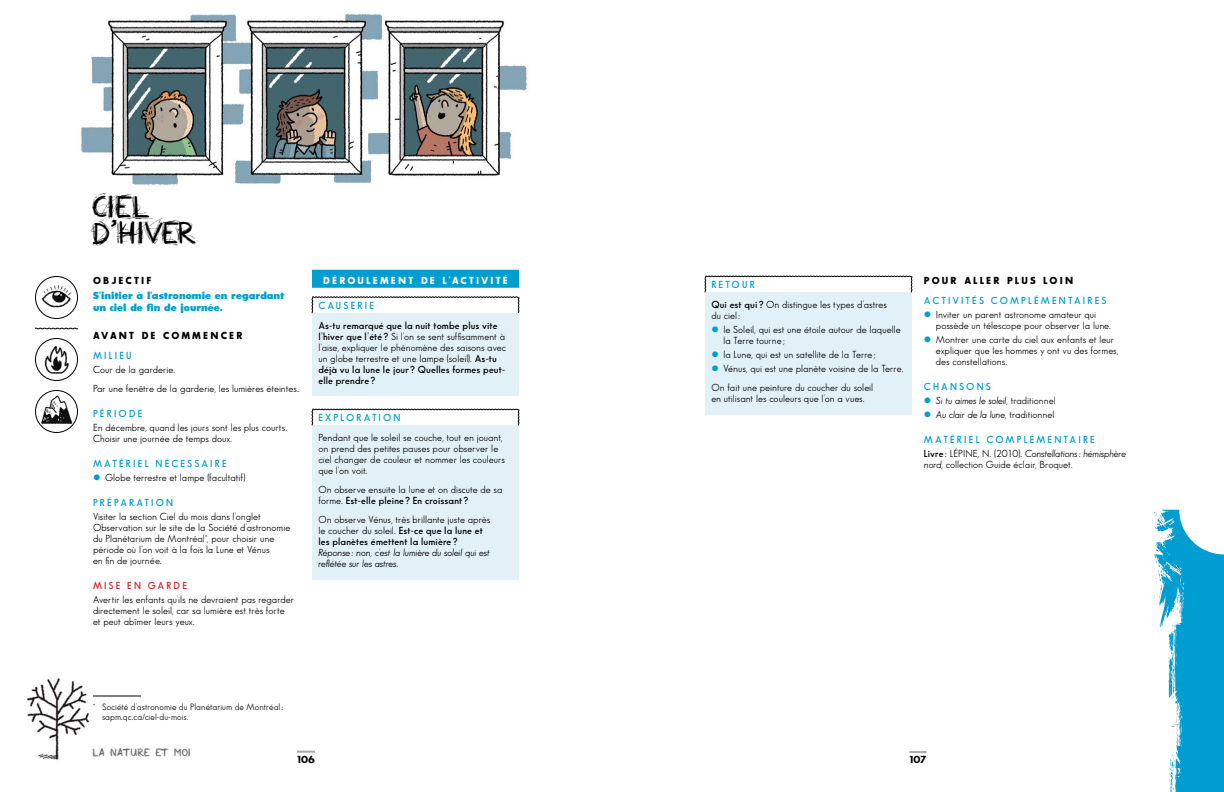
<style>
.page{position:relative;width:1224px;height:792px;background:#fff}
.page>*{position:absolute;margin:0;border:0;box-sizing:border-box;transform-origin:0 0}
.t1{font:20px/26px "All Over Again";letter-spacing:.015em;color:#000}
.t2{font:10px/11px "Sans Serif FLF";letter-spacing:.005em;color:#000}
.t3{font:600 10px/11px "Sans Serif FLF";letter-spacing:.01em;color:#000}
.t4{font:italic 10px/14px "Sans Serif FLF";letter-spacing:-.005em;color:#000}
.t5{font:600 10px "Sans Serif FLF";letter-spacing:.215em;color:#009ed0}
.t6{font:700 expanded 10px/12px "Sans Serif FLF";letter-spacing:.005em;color:#009ed0}
.t7{font:700 10px "Sans Serif FLF";letter-spacing:.205em;color:#000}
.t8{font:700 10px "Sans Serif FLF";letter-spacing:.195em;color:#fbfbfb}
.t9{font:600 10px "Sans Serif FLF";letter-spacing:.22em;color:#d2232a}
.t10{font:9px/10px "Sans Serif FLF";letter-spacing:.005em;color:#000}
.t11{font:7px "All Over Again";letter-spacing:.02em;color:#636466}
.s1{font-weight:400}
.s2{font-weight:600}
.s3{font-style:normal}
.s4{font-weight:600;color:#009ed0}
.s5{font-weight:600;font-style:normal;color:#009ed0}
.s6{font-weight:600;font-style:normal}
.s7{font-style:italic}
</style>
<div class="page">
<img style="left:27px;top:678px;width:80px;height:82px">
<svg style="left:297px;top:751px;width:18px;height:2px"></svg>
<svg style="left:909px;top:751px;width:18px;height:2px"></svg>
<svg style="left:1154px;top:509px;width:70px;height:283px"></svg>
<hr style="left:93px;top:696px;width:48px;height:1px;background:#000">
<div style="left:312px;top:270px;width:207px;height:18px;background:#009ed0"></div>
<div style="left:312px;top:313px;width:207px;height:83px;background:#e2f0f7"></div>
<svg style="left:312px;top:296px;width:207px;height:17px"></svg>
<div style="left:312px;top:425px;width:207px;height:154px;background:#e2f0f7"></div>
<svg style="left:312px;top:409px;width:207px;height:17px"></svg>
<div style="left:705px;top:292px;width:207px;height:122px;background:#e2f0f7"></div>
<svg style="left:705px;top:276px;width:207px;height:17px"></svg>
<svg style="left:35px;top:328px;width:43px;height:1px"></svg>
<img style="left:36px;top:390px;width:42px;height:40px">
<div style="left:35px;top:390px;width:43px;height:43px;border:1px solid #000;border-radius:50%"></div>
<img style="left:37px;top:276px;width:41px;height:42px">
<div style="left:35px;top:276px;width:43px;height:43px;border:1px solid #000;border-radius:50%"></div>
<img style="left:37px;top:338px;width:38px;height:42px">
<div style="left:35px;top:338px;width:43px;height:43px;border:1px solid #000;border-radius:50%"></div>
<img style="left:80px;top:14px;width:447px;height:171px">
<h1 class="t1" style="left:93px;top:197px;width:105px">CIEL<br>D’HIVER</h1>
<p class="t7" style="left:93px;top:275px;width:60px">OBJECTIF</p>
<p class="t6" style="left:93px;top:289px;width:193px">S’initier à l’astronomie en regardant un ciel de fin de journée.</p>
<p class="t7" style="left:93px;top:330px;width:151px">AVANT DE COMMENCER</p>
<p class="t5" style="left:93px;top:350px;width:40px">MILIEU</p>
<p class="t2" style="left:93px;top:360px;width:207px;line-height:19px">Cour de la garderie.<br>Par une fenêtre de la garderie, les lumières éteintes.</p>
<p class="t5" style="left:93px;top:408px;width:51px">PÉRIODE</p>
<p class="t2" style="left:93px;top:422px;width:196px">En décembre, quand les jours sont les plus courts.<br>Choisir une journée de temps doux.</p>
<p class="t5" style="left:93px;top:458px;width:135px">MATÉRIEL NÉCESSAIRE</p>
<p class="t2" style="left:105px;top:472px;width:142px">Globe terrestre et lampe (facultatif)</p>
<p class="t5" style="left:93px;top:497px;width:82px">PRÉPARATION</p>
<p class="t2" style="left:93px;top:511px;width:199px">Visiter la section Ciel du mois dans l’onglet Observation sur le site de la Société d’astronomie du Planétarium de Montréal*, pour choisir une période où l’on voit à la fois la Lune et Vénus<br>en fin de journée.</p>
<p class="t9" style="left:93px;top:580px;width:96px">MISE EN GARDE</p>
<p class="t2" style="left:93px;top:594px;width:203px">Avertir les enfants qu’ils ne devraient pas regarder directement le soleil, car sa lumière est très forte et peut abîmer leurs yeux.</p>
<p class="t8" style="left:323px;top:275px;width:186px">DÉROULEMENT DE L’ACTIVITÉ</p>
<p class="t5" style="left:318px;top:300px;width:57px">CAUSERIE</p>
<p class="t3" style="left:318px;top:320px;width:189px">As-tu remarqué que la nuit tombe plus vite l’hiver que l’été ? <span class="s1">Si l’on se sent suffisamment à l’aise, expliquer le phénomène des saisons avec un globe terrestre et une lampe (soleil).</span> As-tu déjà vu la lune le jour ? Quelles formes peut&shy;elle prendre ?</p>
<p class="t5" style="left:318px;top:412px;width:84px">EXPLORATION</p>
<p class="t2" style="left:318px;top:432px;width:188px">Pendant que le soleil se couche, tout en jouant, on prend des petites pauses pour observer le ciel changer de couleur et nommer les couleurs que l’on voit.</p>
<p class="t2" style="left:318px;top:484px;width:186px">On observe ensuite la lune et on discute de sa forme. <span class="s2">Est-elle pleine ? En croissant ?</span></p>
<p class="t2" style="left:318px;top:514px;width:173px">On observe Vénus, très brillante juste après le coucher du soleil. <span class="s2">Est-ce que la lune et les planètes émettent la lumière ?</span></p>
<p class="t4" style="left:318px;top:547px;width:173px;line-height:11px">Réponse : non, c’est la lumière du soleil qui est reflétée sur les astres<span class="s3">.</span></p>
<p class="t10" style="left:102px;top:702px;width:183px;text-indent:-9px">* Société d’astronomie du Planétarium de Montréal : sapm.qc.ca/ciel-du-mois.</p>
<p class="t2" style="left:711px;top:275px;width:177px;line-height:20px"><span class="s4">RETOUR<br></span><span class="s2">Qui est qui ?</span> On distingue les types d’astres</p>
<p class="t2" style="left:723px;top:309px;width:179px;line-height:14px;text-indent:-12px">du ciel :<br>le Soleil, qui est une étoile autour de laquelle</p>
<p class="t2" style="left:723px;top:334px;width:182px;line-height:14px">la Terre tourne ;<br>la Lune, qui est un satellite de la Terre ;<br>Vénus, qui est une planète voisine de la Terre.</p>
<p class="t2" style="left:711px;top:382px;width:163px">On fait une peinture du coucher du soleil en utilisant les couleurs que l’on a vues.</p>
<p class="t7" style="left:924px;top:275px;width:151px">POUR ALLER PLUS LOIN</p>
<p class="t5" style="left:924px;top:295px;width:184px">ACTIVITÉS COMPLÉMENTAIRES</p>
<p class="t2" style="left:936px;top:309px;width:177px">Inviter un parent astronome amateur qui possède un télescope pour observer la lune.</p>
<p class="t2" style="left:936px;top:334px;width:184px">Montrer une carte du ciel aux enfants et leur expliquer que les hommes y ont vu des formes, des constellations.</p>
<p class="t4" style="left:936px;top:379px;width:121px;text-indent:-12px"><span class="s5">CHANSONS<br></span>Si tu aimes le soleil<span class="s3">, traditionnel<br></span>Au clair de la lune<span class="s3">, traditionnel</span></p>
<p class="t4" style="left:924px;top:432px;width:204px"><span class="s5">MATÉRIEL COMPLÉMENTAIRE<br></span><span class="s6">Livre</span> <span class="s3">: LÉPINE, N. (2010).</span> Constellations: hémisphère</p>
<p class="t2" style="left:924px;top:459px;width:150px"><span class="s7">nord</span>, collection Guide éclair, Broquet.</p>
<p class="t11" style="left:93px;top:749px;width:100px">LA NATURE ET MOI</p>
<p class="t7" style="left:297px;top:754px;width:19px">106</p>
<p class="t7" style="left:909px;top:754px;width:19px">107</p>
</div>
